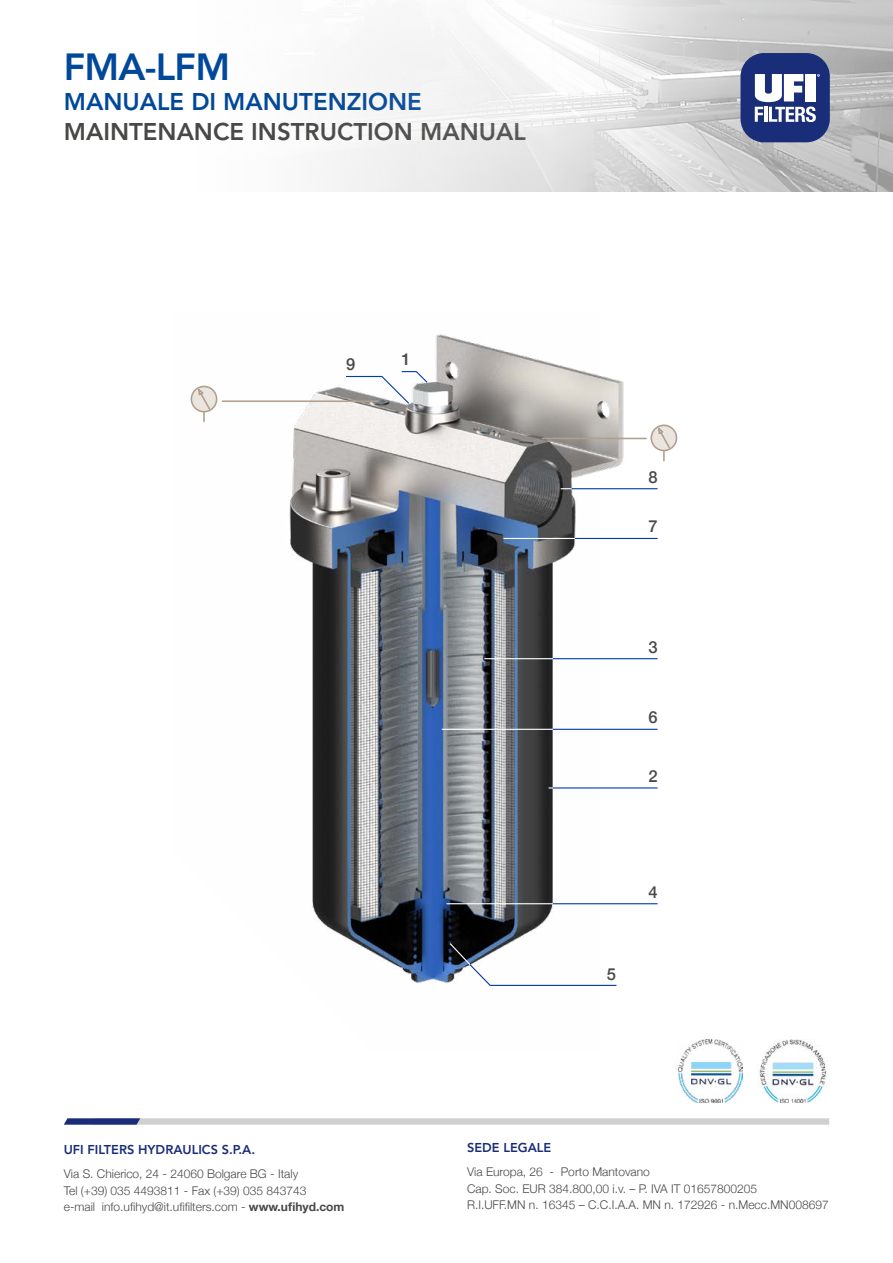
<style>
.page{position:relative;width:893px;height:1263px;background:#fff}
.page>*{position:absolute;margin:0;border:0;box-sizing:border-box;transform-origin:0 0}
.t1{font:800 37.5px "Avenir LT Std";letter-spacing:-.02em;color:#004899}
.t2{font:800 24px "Avenir LT Std";color:#484847}
.t3{font:800 24px "Avenir LT Std";color:#004899}
.t4{font:500 16.5px "Helvetica Neue";color:#484847}
.t5{font:800 12.75px "Avenir LT Std";color:#1a2d79}
.t6{font:300 12px/16.5px "Helvetica Neue";color:#484847}
.s1{font-weight:700}
</style>
<div class="page">
<img style="left:203px;top:334px;width:462px;height:650px">
<svg style="left:345px;top:370px;width:84px;height:35px"></svg>
<hr style="left:553px;top:658px;width:105px;height:1px;background:#003da7">
<hr style="left:553px;top:787px;width:105px;height:1px;background:#003da7">
<hr style="left:571px;top:488px;width:87px;height:1px;background:#003da7">
<hr style="left:574px;top:538px;width:84px;height:1px;background:#003da7">
<hr style="left:553px;top:903px;width:105px;height:1px;background:#003da7">
<hr style="left:553px;top:729px;width:105px;height:1px;background:#003da7">
<hr style="left:627px;top:711px;width:31px;height:1px;background:#fff">
<svg style="left:449px;top:942px;width:169px;height:44px"></svg>
<hr style="left:542px;top:438px;width:104px;height:1px;background:#b1a08f">
<hr style="left:222px;top:400px;width:156px;height:2px;background:#b1a08f">
<hr style="left:484px;top:658px;width:69px;height:1px;background:#fff">
<hr style="left:503px;top:538px;width:72px;height:1px;background:#fff">
<hr style="left:446px;top:903px;width:107px;height:1px;background:#fff">
<hr style="left:442px;top:729px;width:111px;height:1px;background:#fff">
<svg style="left:650px;top:424px;width:28px;height:37px"></svg>
<svg style="left:190px;top:385px;width:28px;height:36px"></svg>
<img style="left:331px;top:0;width:562px;height:191px">
<img style="left:676px;top:1040px;width:66px;height:62px">
<img style="left:758px;top:1039px;width:70px;height:63px">
<div style="left:740px;top:53px;width:90px;height:89px;background:#1a2d79;border-radius:23px"></div>
<svg style="left:755px;top:74px;width:65px;height:48px"></svg>
<svg style="left:64px;top:1118px;width:765px;height:7px;background:#c3c5cc"></svg>
<h1 class="t1" style="left:64px;top:44px;width:168px">FMA-LFM</h1>
<h2 class="t3" style="left:64px;top:87px;width:360px">MANUALE DI MANUTENZIONE</h2>
<h2 class="t2" style="left:64px;top:117px;width:464px">MAINTENANCE INSTRUCTION MANUAL</h2>
<h3 class="t4" style="left:346px;top:351px;width:11px">9</h3>
<h3 class="t4" style="left:401px;top:346px;width:11px">1</h3>
<h3 class="t4" style="left:648px;top:463px;width:11px">8</h3>
<h3 class="t4" style="left:648px;top:513px;width:11px">7</h3>
<h3 class="t4" style="left:648px;top:633px;width:11px">3</h3>
<h3 class="t4" style="left:648px;top:704px;width:11px">6</h3>
<h3 class="t4" style="left:648px;top:763px;width:11px">2</h3>
<h3 class="t4" style="left:607px;top:960px;width:11px">5</h3>
<h3 class="t4" style="left:648px;top:878px;width:11px">4</h3>
<p class="t5" style="left:64px;top:1142px;width:193px">UFI FILTERS HYDRAULICS S.P.A.</p>
<p class="t6" style="left:64px;top:1165px;width:282px">Via S. Chierico, 24 - 24060 Bolgare BG - Italy<br>Tel (+39) 035 4493811 - Fax (+39) 035 843743<br>e-mail info.ufihyd@it.ufifilters.com - <span class="s1">www.ufihyd.com</span></p>
<p class="t5" style="left:467px;top:1140px;width:86px">SEDE LEGALE</p>
<p class="t6" style="left:467px;top:1163px;width:363px">Via Europa, 26 - Porto Mantovano<br>Cap. Soc. EUR 384.800,00 i.v. – P. IVA IT 01657800205<br>R.I.UFF.MN n. 16345 – C.C.I.A.A. MN n. 172926 - n.Mecc.MN008697</p>
</div>
